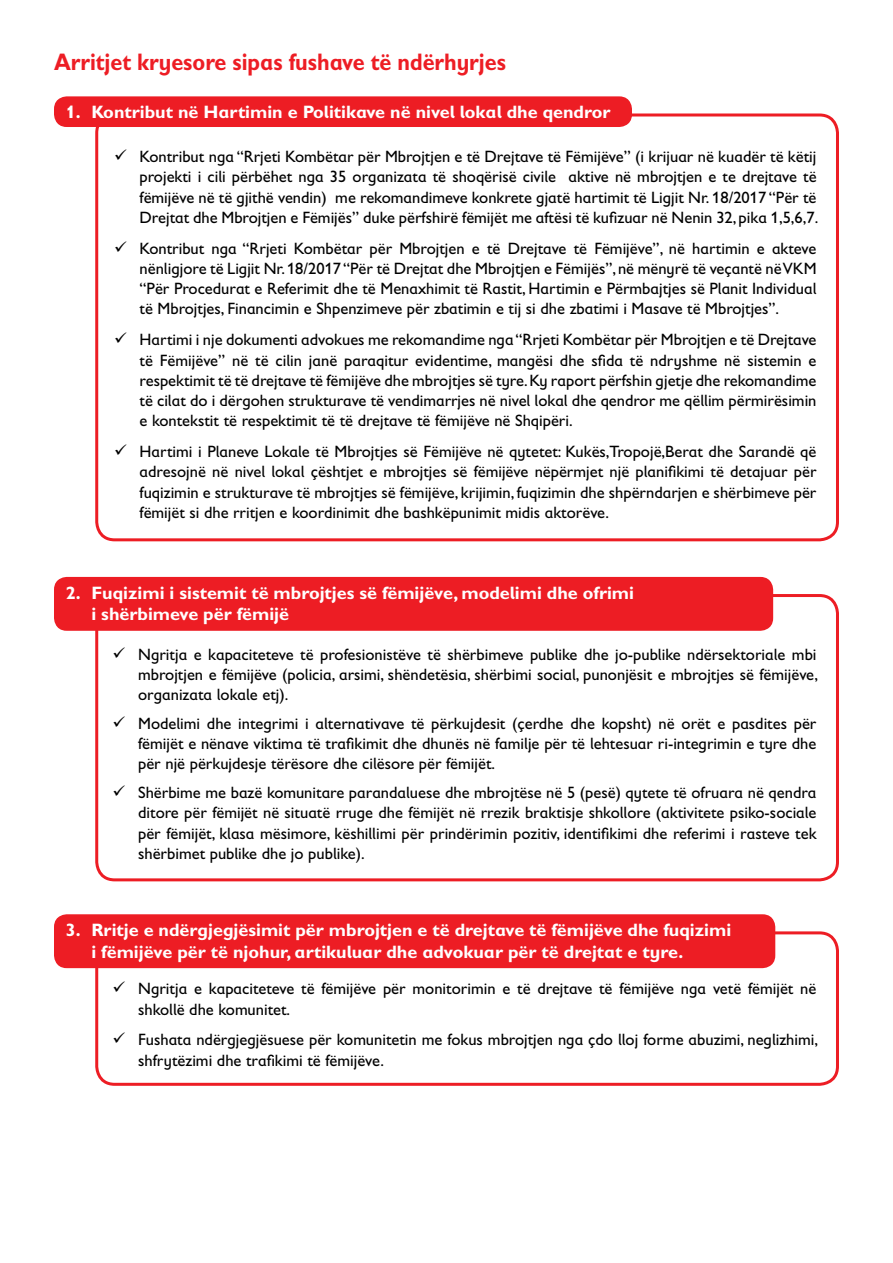
<style>
.page{position:relative;width:893px;height:1263px;background:#fff}
.page>*{position:absolute;margin:0;border:0;box-sizing:border-box;transform-origin:0 0}
.t1{font:700 24px "Gill Sans Infant Std";color:#ed1d24;scale:.9 1}
.t2{font:700 18px/21.6px "Gill Sans Infant Std";color:#fff}
.t3{font:16.5px/20.2px "Gill Sans Infant Std";color:#000;text-align:justify}
</style>
<div class="page">
<div style="left:95px;top:113px;width:744px;height:428px;border:3px solid #ed1d24;border-radius:18px"></div>
<div style="left:54px;top:96px;width:578px;height:31px;background:#ed1d24;border-radius:13px"></div>
<div style="left:95px;top:594px;width:744px;height:287px;border:3px solid #ed1d24;border-radius:18px"></div>
<div style="left:54px;top:577px;width:719px;height:54px;background:#ed1d24;border-radius:13px"></div>
<div style="left:95px;top:931px;width:744px;height:155px;border:3px solid #ed1d24;border-radius:18px"></div>
<div style="left:54px;top:914px;width:721px;height:54px;background:#ed1d24;border-radius:13px"></div>
<h1 class="t1" style="left:54px;top:48px;width:504px">Arritjet kryesore sipas fushave të ndërhyrjes</h1>
<p class="t2" style="left:66px;top:101px;width:546px">1. Kontribut në Hartimin e Politikave në nivel lokal dhe qendror</p>
<p class="t3" style="left:140px;top:146px;width:680px;text-indent:-26px">✓ Kontribut nga “Rrjeti Kombëtar për Mbrojtjen e të Drejtave të Fëmijëve” (i krijuar në kuadër të këtij projekti i cili përbëhet nga 35 organizata të shoqërisë civile aktive në mbrojtjen e te drejtave të fëmijëve në të gjithë vendin) me rekomandimeve konkrete gjatë hartimit të Ligjit Nr. 18/2017 “Për të Drejtat dhe Mbrojtjen e Fëmijës” duke përfshirë fëmijët me aftësi të kufizuar në Nenin 32, pika 1,5,6,7.</p>
<p class="t3" style="left:140px;top:238px;width:678px;text-indent:-26px">✓ Kontribut nga “Rrjeti Kombëtar për Mbrojtjen e të Drejtave të Fëmijëve”, në hartimin e akteve nënligjore të Ligjit Nr. 18/2017 “Për të Drejtat dhe Mbrojtjen e Fëmijës”, në mënyrë të veçantë në VKM “Për Procedurat e Referimit dhe të Menaxhimit të Rastit, Hartimin e Përmbajtjes së Planit Individual të Mbrojtjes, Financimin e Shpenzimeve për zbatimin e tij si dhe zbatimi i Masave të Mbrojtjes”.</p>
<p class="t3" style="left:140px;top:330px;width:678px;text-indent:-26px">✓ Hartimi i nje dokumenti advokues me rekomandime nga “Rrjeti Kombëtar për Mbrojtjen e të Drejtave të Fëmijëve” në të cilin janë paraqitur evidentime, mangësi dhe sfida të ndryshme në sistemin e respektimit të të drejtave të fëmijëve dhe mbrojtjes së tyre. Ky raport përfshin gjetje dhe rekomandime të cilat do i dërgohen strukturave të vendimarrjes në nivel lokal dhe qendror me qëllim përmirësimin e kontekstit të respektimit të të drejtave të fëmijëve në Shqipëri.</p>
<p class="t3" style="left:140px;top:441px;width:678px;text-indent:-26px">✓ Hartimi i Planeve Lokale të Mbrojtjes së Fëmijëve në qytetet: Kukës,Tropojë,Berat dhe Sarandë që adresojnë në nivel lokal çështjet e mbrojtjes së fëmijëve nëpërmjet një planifikimi të detajuar për fuqizimin e strukturave të mbrojtjes së fëmijëve, krijimin, fuqizimin dhe shpërndarjen e shërbimeve për fëmijët si dhe rritjen e koordinimit dhe bashkëpunimit midis aktorëve.</p>
<p class="t2" style="left:91px;top:582px;width:544px;text-indent:-26px">2. Fuqizimi i sistemit të mbrojtjes së fëmijëve, modelimi dhe ofrimi i shërbimeve për fëmijë</p>
<p class="t3" style="left:138px;top:644px;width:681px;text-indent:-26px">✓ Ngritja e kapaciteteve të profesionistëve të shërbimeve publike dhe jo-publike ndërsektoriale mbi mbrojtjen e fëmijëve (policia, arsimi, shëndetësia, shërbimi social, punonjësit e mbrojtjes së fëmijëve, organizata lokale etj).</p>
<p class="t3" style="left:138px;top:713px;width:680px;text-indent:-26px">✓ Modelimi dhe integrimi i alternativave të përkujdesit (çerdhe dhe kopsht) në orët e pasdites për fëmijët e nënave viktima të trafikimit dhe dhunës në familje për të lehtesuar ri-integrimin e tyre dhe për një përkujdesje tërësore dhe cilësore për fëmijët.</p>
<p class="t3" style="left:138px;top:782px;width:680px;text-indent:-26px">✓ Shërbime me bazë komunitare parandaluese dhe mbrojtëse në 5 (pesë) qytete të ofruara në qendra ditore për fëmijët në situatë rruge dhe fëmijët në rrezik braktisje shkollore (aktivitete psiko-sociale për fëmijët, klasa mësimore, këshillimi për prindërimin pozitiv, identifikimi dhe referimi i rasteve tek shërbimet publike dhe jo publike).</p>
<p class="t2" style="left:91px;top:919px;width:641px;text-indent:-26px">3. Rritje e ndërgjegjësimit për mbrojtjen e të drejtave të fëmijëve dhe fuqizimi i fëmijëve për të njohur, artikuluar dhe advokuar për të drejtat e tyre.</p>
<p class="t3" style="left:138px;top:978px;width:680px;line-height:21px;text-indent:-26px">✓ Ngritja e kapaciteteve të fëmijëve për monitorimin e të drejtave të fëmijëve nga vetë fëmijët në shkollë dhe komunitet.</p>
<p class="t3" style="left:138px;top:1028px;width:681px;line-height:21px;text-indent:-26px">✓ Fushata ndërgjegjësuese për komunitetin me fokus mbrojtjen nga çdo lloj forme abuzimi, neglizhimi, shfrytëzimi dhe trafikimi të fëmijëve.</p>
</div>
